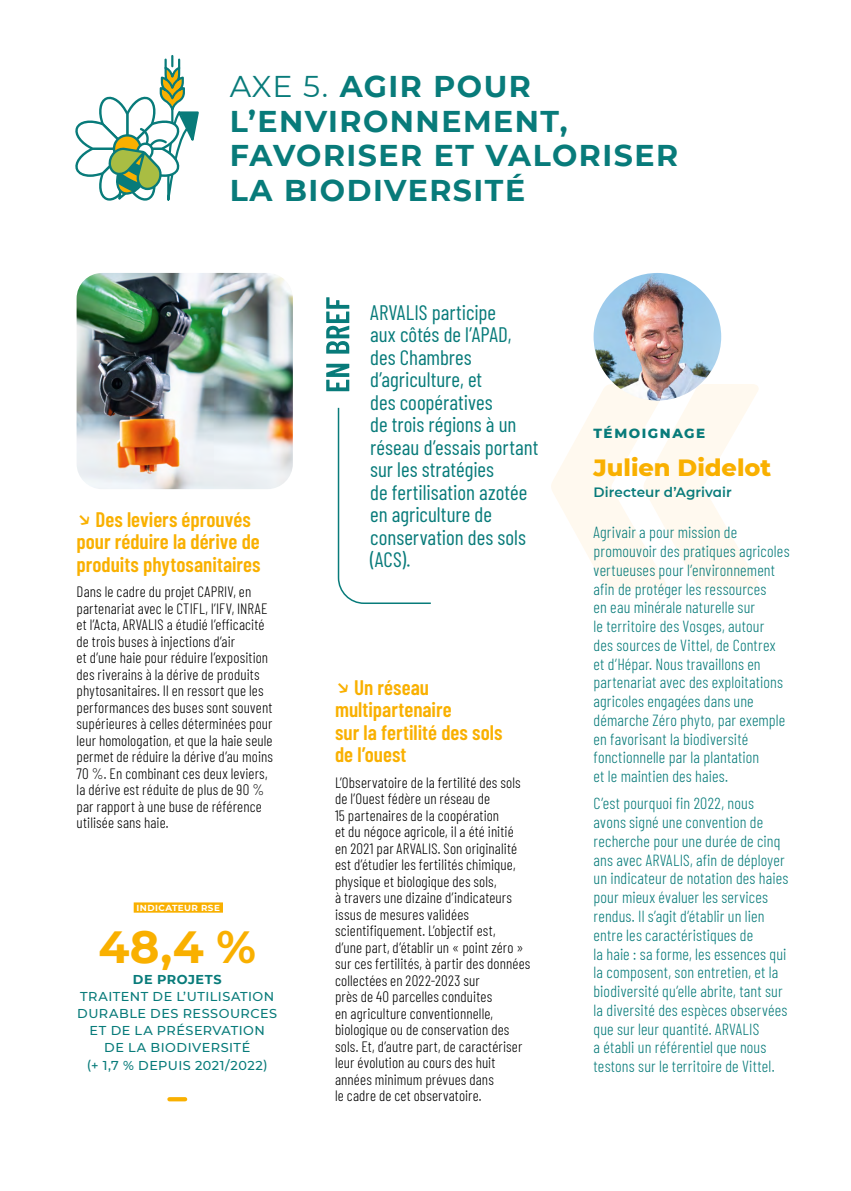
<style>
.page{position:relative;width:851px;height:1191px;background:#fff}
.page>*{position:absolute;margin:0;border:0;box-sizing:border-box;transform-origin:0 0}
.t1{font:700 45px "Montserrat";color:#f9b000}
.t2{font:700 30px/34.5px "Montserrat";letter-spacing:.05em;color:#087b7a}
.t3{font:800 24px "Montserrat";color:#f9b000}
.t4{font:21px/22.5px "Barlow Condensed";color:#087b7a}
.t5{font:600 21px/22.5px "Barlow Condensed";color:#f9b000}
.t6{font:300 16.2px/18.8px "Barlow Condensed";letter-spacing:.01em;color:#087b7a}
.t7{font:300 15px/16.5px "Barlow Condensed";letter-spacing:.01em;color:#000}
.t8{font:600 13.5px "Montserrat";color:#087b7a}
.t9{font:800 13.5px "Montserrat";letter-spacing:.115em;color:#087b7a}
.t10{font:500 12.9px/17.1px "Montserrat";letter-spacing:.04em;color:#087b7a;text-align:center}
.t11{font:700 12.9px "Montserrat";letter-spacing:.045em;color:#087b7a}
.t12{font:700 8.7px "Montserrat";letter-spacing:.055em;color:#fff}
.s1{font-weight:400}
.s2{font-family:"Montserrat";font-weight:500;font-size:25.5px}
</style>
<div class="page">
<svg style="left:551px;top:384px;width:208px;height:205px;fill:#fff9ef"></svg>
<img style="left:77px;top:273px;width:216px;height:216px">
<svg style="left:326px;top:297px;width:23px;height:94px"></svg>
<svg style="left:337px;top:407px;width:94px;height:197px"></svg>
<svg style="left:75px;top:55px;width:124px;height:146px"></svg>
<svg style="left:169px;top:1097px;width:16px;height:4px"></svg>
<div style="left:134px;top:902px;width:89px;height:10px;background:#f9b000"></div>
<img style="left:593px;top:273px;width:128px;height:127px;border-radius:64px">
<h2 class="t2" style="left:230px;top:68px;width:450px"><span class="s1">AXE 5.</span> AGIR POUR<br>L’ENVIRONNEMENT,<br>FAVORISER ET VALORISER<br>LA BIODIVERSITÉ</h2>
<h3 class="t5" style="left:77px;top:506px;width:185px"><span class="s2">↘</span> Des leviers éprouvés pour réduire la dérive de produits phytosanitaires</h3>
<p class="t7" style="left:77px;top:582px;width:198px">Dans le cadre du projet CAPRIV, en partenariat avec le CTIFL, l’IFV, INRAE et l’Acta, ARVALIS a étudié l’efficacité de trois buses à injections d’air<br>et d’une haie pour réduire l’exposition des riverains à la dérive de produits phytosanitaires. Il en ressort que les performances des buses sont souvent supérieures à celles déterminées pour leur homologation, et que la haie seule permet de réduire la dérive d’au moins 70 %. En combinant ces deux leviers, la dérive est réduite de plus de 90 % par rapport à une buse de référence utilisée sans haie.</p>
<p class="t12" style="left:136px;top:901px;width:85px">INDICATEUR RSE</p>
<h1 class="t1" style="left:98px;top:914px;width:159px">48,4 %</h1>
<p class="t11" style="left:133px;top:970px;width:90px">DE PROJETS</p>
<p class="t10" style="left:77px;top:987px;width:201px">TRAITENT DE L’UTILISATION<br>DURABLE DES RESSOURCES<br>ET DE LA PRÉSERVATION<br>DE LA BIODIVERSITÉ<br>(+ 1,7 % DEPUIS 2021/2022)</p>
<h3 class="t4" style="left:370px;top:299px;width:170px">ARVALIS participe<br>aux côtés de l’APAD, des Chambres d’agriculture, et<br>des coopératives<br>de trois régions à un réseau d’essais portant sur les stratégies<br>de fertilisation azotée en agriculture de conservation des sols (ACS).</h3>
<h3 class="t5" style="left:335px;top:674px;width:169px"><span class="s2">↘</span> Un réseau multipartenaire<br>sur la fertilité des sols de l’ouest</h3>
<p class="t7" style="left:335px;top:773px;width:197px">L’Observatoire de la fertilité des sols de l’Ouest fédère un réseau de<br>15 partenaires de la coopération<br>et du négoce agricole, il a été initié<br>en 2021 par ARVALIS. Son originalité est d’étudier les fertilités chimique, physique et biologique des sols,<br>à travers une dizaine d’indicateurs issus de mesures validées scientifiquement. L’objectif est,<br>d’une part, d’établir un « point zéro » sur ces fertilités, à partir des données collectées en 2022-2023 sur<br>près de 40 parcelles conduites<br>en agriculture conventionnelle, biologique ou de conservation des sols. Et, d’autre part, de caractériser leur évolution au cours des huit années minimum prévues dans<br>le cadre de cet observatoire.</p>
<p class="t9" style="left:593px;top:423px;width:113px">TÉMOIGNAGE</p>
<h3 class="t3" style="left:593px;top:450px;width:179px">Julien Didelot</h3>
<p class="t8" style="left:593px;top:482px;width:140px">Directeur d’Agrivair</p>
<p class="t6" style="left:593px;top:522px;width:197px">Agrivair a pour mission de promouvoir des pratiques agricoles vertueuses pour l’environnement afin de protéger les ressources<br>en eau minérale naturelle sur<br>le territoire des Vosges, autour<br>des sources de Vittel, de Contrex et d’Hépar. Nous travaillons en partenariat avec des exploitations agricoles engagées dans une démarche Zéro phyto, par exemple en favorisant la biodiversité fonctionnelle par la plantation<br>et le maintien des haies.</p>
<p class="t6" style="left:593px;top:793px;width:196px">C’est pourquoi fin 2022, nous avons signé une convention de recherche pour une durée de cinq ans avec ARVALIS, afin de déployer un indicateur de notation des haies pour mieux évaluer les services rendus. Il s’agit d’établir un lien entre les caractéristiques de<br>la haie : sa forme, les essences qui la composent, son entretien, et la biodiversité qu’elle abrite, tant sur la diversité des espèces observées que sur leur quantité. ARVALIS<br>a établi un référentiel que nous testons sur le territoire de Vittel.</p>
</div>
